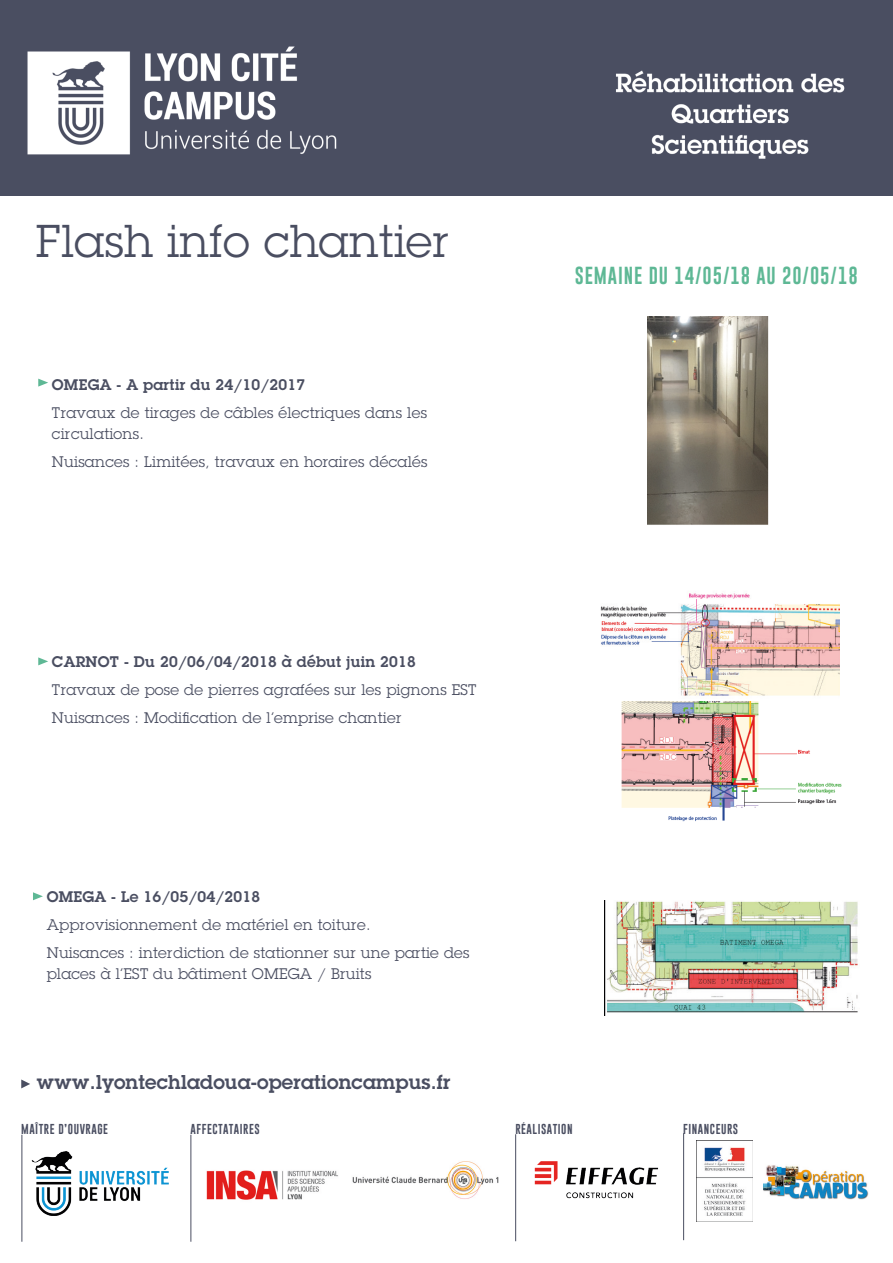
<style>
.page{position:relative;width:893px;height:1263px;background:#fff}
.page>*{position:absolute;margin:0;border:0;box-sizing:border-box;transform-origin:0 0}
.t1{font:45px "Lubalin Graph";letter-spacing:.01em;color:#4a4e61}
.t2{font:600 19.65px "Lubalin Graph";letter-spacing:.01em;color:#4a4e61}
.t3{font:18px "Gobold";letter-spacing:.05em;color:#5eb895}
.t4{font:15px/21px "Lubalin Graph";letter-spacing:.02em;color:#4a4e61}
.t5{font:600 15px "Lubalin Graph";letter-spacing:.02em;color:#4a4e61}
.t6{font:10.5px "Gobold";letter-spacing:.05em;color:#4a4e61}
</style>
<div class="page">
<svg style="left:21px;top:1079px;width:9px;height:9px"></svg>
<div style="left:0;top:0;width:893px;height:196px;background:#4a4e61"></div>
<img style="left:616px;top:70px;width:229px;height:89px">
<svg style="left:696px;top:1140px;width:57px;height:82px"></svg>
<img style="left:697px;top:1141px;width:55px;height:80px">
<img style="left:764px;top:1165px;width:104px;height:34px">
<hr style="left:22px;top:1135px;width:1px;height:107px;background:#4a4e61">
<img style="left:31px;top:1151px;width:138px;height:64px">
<hr style="left:683px;top:1133px;width:1px;height:107px;background:#4a4e61">
<hr style="left:515px;top:1134px;width:1px;height:107px;background:#4a4e61">
<img style="left:534px;top:1161px;width:125px;height:38px">
<hr style="left:191px;top:1135px;width:1px;height:107px;background:#4a4e61">
<img style="left:206px;top:1170px;width:132px;height:30px">
<img style="left:352px;top:1161px;width:147px;height:38px">
<img style="left:27px;top:46px;width:310px;height:109px">
<svg style="left:38px;top:379px;width:10px;height:8px"></svg>
<img style="left:648px;top:317px;width:120px;height:208px">
<svg style="left:38px;top:657px;width:10px;height:8px"></svg>
<img style="left:621px;top:701px;width:221px;height:121px">
<img style="left:600px;top:593px;width:240px;height:103px">
<svg style="left:33px;top:892px;width:10px;height:8px"></svg>
<img style="left:604px;top:900px;width:254px;height:115px">
<p class="t1" style="left:36px;top:212px;width:415px">Flash info chantier</p>
<p class="t5" style="left:52px;top:375px;width:255px">OMEGA - A partir du 24/10/2017</p>
<p class="t4" style="left:52px;top:402px;width:376px">Travaux de tirages de câbles électriques dans les circulations.</p>
<p class="t4" style="left:52px;top:451px;width:377px">Nuisances : Limitées, travaux en horaires décalés</p>
<p class="t5" style="left:52px;top:652px;width:365px">CARNOT - Du 20/06/04/2018 à début juin 2018</p>
<p class="t4" style="left:52px;top:679px;width:426px">Travaux de pose de pierres agrafées sur les pignons EST</p>
<p class="t4" style="left:52px;top:707px;width:351px">Nuisances : Modification de l’emprise chantier</p>
<p class="t5" style="left:47px;top:886px;width:215px">OMEGA - Le 16/05/04/2018</p>
<p class="t4" style="left:47px;top:914px;width:325px">Approvisionnement de matériel en toiture.</p>
<p class="t4" style="left:47px;top:942px;width:424px">Nuisances : interdiction de stationner sur une partie des places à l’EST du bâtiment OMEGA / Bruits</p>
<p class="t3" style="left:575px;top:264px;width:285px">SEMAINE DU 14/05/18 AU 20/05/18</p>
<h2 class="t2" style="left:37px;top:1069px;width:415px">www.lyontechladoua-operationcampus.fr</h2>
<p class="t6" style="left:21px;top:1122px;width:88px">MAÎTRE D’OUVRAGE</p>
<p class="t6" style="left:191px;top:1122px;width:71px">AFFECTATAIRES</p>
<p class="t6" style="left:515px;top:1122px;width:59px">RÉALISATION</p>
<p class="t6" style="left:683px;top:1122px;width:56px">FINANCEURS</p>
</div>
